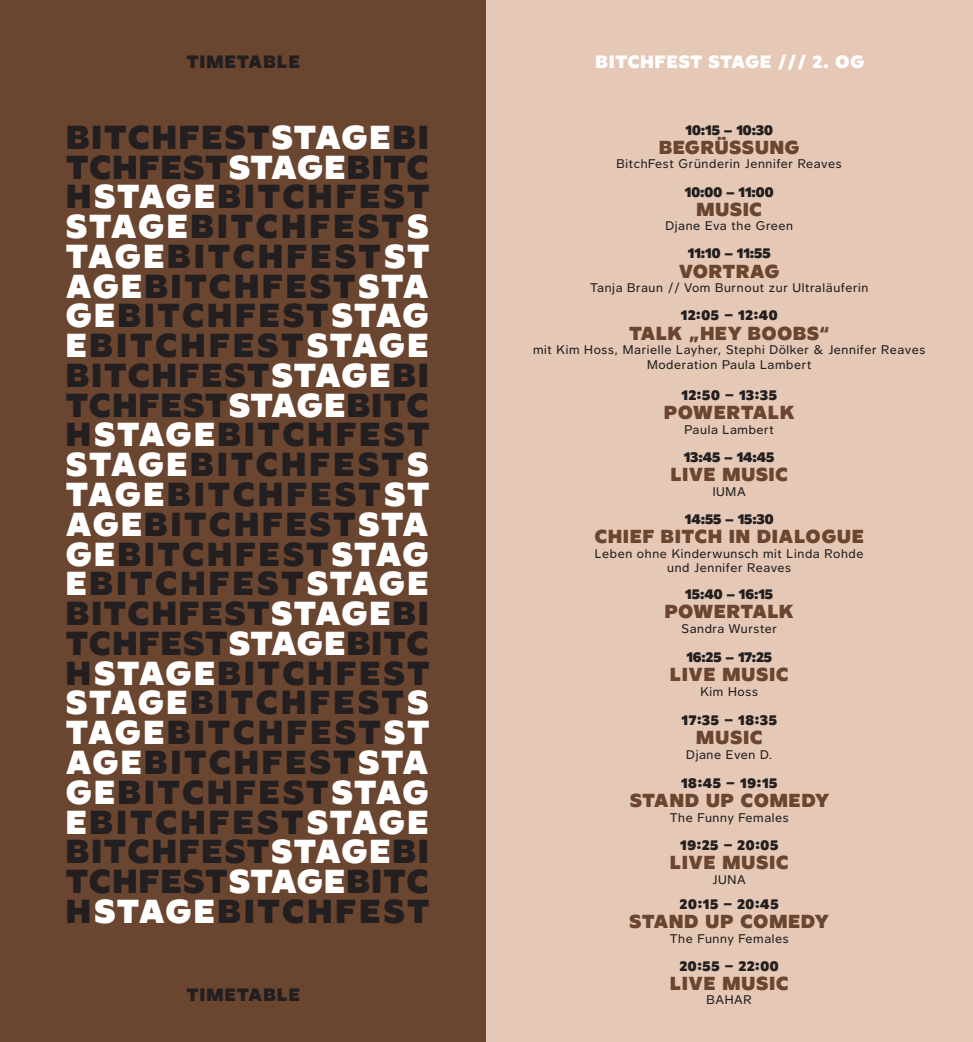
<style>
.page{position:relative;width:973px;height:1042px;background:#fff}
.page>*{position:absolute;margin:0;border:0;box-sizing:border-box;transform-origin:0 0}
.t1{font:32.55px/29.8px "Gaba Super";letter-spacing:.06em;color:#231f20;text-align:justify}
.t2{font:18.38px "Gaba Super";letter-spacing:.055em;color:#6a4530}
.t3{font:17.5px "Gaba Super";letter-spacing:.06em;color:#fff}
.t4{font:17.5px "Gaba Super";letter-spacing:.075em;color:#231f20}
.t5{font:13.83px "Gaba Super";letter-spacing:.02em;color:#231f20}
.t6{font:12.25px/14.5px "Gaba";letter-spacing:.05em;color:#231f20;text-align:center}
.s1{color:#fff}
</style>
<div class="page">
<div style="left:0;top:0;width:486px;height:1042px;background:#6a4530"></div>
<div style="left:486px;top:0;width:486px;height:1042px;background:#e5c8b5"></div>
<p class="t4" style="left:187px;top:47px;width:115px">TIMETABLE</p>
<p class="t3" style="left:595px;top:47px;width:270px">BITCHFEST STAGE /// 2. OG</p>
<p class="t1" style="left:66px;top:119px;width:364px">BITCHFEST<span class="s1">STAGE</span>BI TCHFEST<span class="s1">STAGE</span>BITC H<span class="s1">STAGE</span>BITCHFEST <span class="s1">STAGE</span>BITCHFEST<span class="s1">S TAGE</span>BITCHFEST<span class="s1">ST AGE</span>BITCHFEST<span class="s1">STA GE</span>BITCHFEST<span class="s1">STAG E</span>BITCHFEST<span class="s1">STAGE </span>BITCHFEST<span class="s1">STAGE</span>BI TCHFEST<span class="s1">STAGE</span>BITC H<span class="s1">STAGE</span>BITCHFEST <span class="s1">STAGE</span>BITCHFEST<span class="s1">S TAGE</span>BITCHFEST<span class="s1">ST AGE</span>BITCHFEST<span class="s1">STA GE</span>BITCHFEST<span class="s1">STAG E</span>BITCHFEST<span class="s1">STAGE </span>BITCHFEST<span class="s1">STAGE</span>BI TCHFEST<span class="s1">STAGE</span>BITC H<span class="s1">STAGE</span>BITCHFEST <span class="s1">STAGE</span>BITCHFEST<span class="s1">S TAGE</span>BITCHFEST<span class="s1">ST AGE</span>BITCHFEST<span class="s1">STA GE</span>BITCHFEST<span class="s1">STAG E</span>BITCHFEST<span class="s1">STAGE </span>BITCHFEST<span class="s1">STAGE</span>BI TCHFEST<span class="s1">STAGE</span>BITC H<span class="s1">STAGE</span>BITCHFEST</p>
<p class="t5" style="left:685px;top:118px;width:89px">10:15 – 10:30</p>
<p class="t2" style="left:659px;top:132px;width:142px">BEGRÜSSUNG</p>
<p class="t6" style="left:616px;top:155px;width:227px">BitchFest Gründerin Jennifer Reaves</p>
<p class="t5" style="left:684px;top:180px;width:90px">10:00 – 11:00</p>
<p class="t2" style="left:696px;top:194px;width:67px">MUSIC</p>
<p class="t6" style="left:665px;top:217px;width:129px">Djane Eva the Green</p>
<p class="t5" style="left:687px;top:242px;width:84px">11:10 – 11:55</p>
<p class="t2" style="left:679px;top:256px;width:101px">VORTRAG</p>
<p class="t6" style="left:590px;top:279px;width:280px">Tanja Braun // Vom Burnout zur Ultraläuferin</p>
<p class="t5" style="left:680px;top:304px;width:98px">12:05 – 12:40</p>
<p class="t2" style="left:629px;top:318px;width:201px">TALK „HEY BOOBS“</p>
<p class="t6" style="left:533px;top:341px;width:393px">mit Kim Hoss, Marielle Layher, Stephi Dölker &amp; Jennifer Reaves<br>Moderation Paula Lambert</p>
<p class="t5" style="left:681px;top:383px;width:97px">12:50 – 13:35</p>
<p class="t2" style="left:664px;top:397px;width:132px">POWERTALK</p>
<p class="t6" style="left:684px;top:421px;width:91px">Paula Lambert</p>
<p class="t5" style="left:683px;top:445px;width:92px">13:45 – 14:45</p>
<p class="t2" style="left:670px;top:459px;width:118px">LIVE MUSIC</p>
<p class="t6" style="left:712px;top:483px;width:34px">IUMA</p>
<p class="t5" style="left:684px;top:507px;width:90px">14:55 – 15:30</p>
<p class="t2" style="left:595px;top:521px;width:270px">CHIEF BITCH IN DIALOGUE</p>
<p class="t6" style="left:595px;top:545px;width:270px">Leben ohne Kinderwunsch mit Linda Rohde und Jennifer Reaves</p>
<p class="t5" style="left:685px;top:582px;width:89px">15:40 – 16:15</p>
<p class="t2" style="left:664px;top:596px;width:130px">POWERTALK</p>
<p class="t6" style="left:681px;top:620px;width:97px">Sandra Wurster</p>
<p class="t5" style="left:686px;top:645px;width:87px">16:25 – 17:25</p>
<p class="t2" style="left:670px;top:659px;width:120px">LIVE MUSIC</p>
<p class="t6" style="left:700px;top:683px;width:59px">Kim Hoss</p>
<p class="t5" style="left:681px;top:709px;width:97px">17:35 – 18:35</p>
<p class="t2" style="left:696px;top:722px;width:67px">MUSIC</p>
<p class="t6" style="left:686px;top:746px;width:87px">Djane Even D.</p>
<p class="t5" style="left:681px;top:772px;width:98px">18:45 – 19:15</p>
<p class="t2" style="left:630px;top:785px;width:201px">STAND UP COMEDY</p>
<p class="t6" style="left:669px;top:809px;width:121px">The Funny Females</p>
<p class="t5" style="left:680px;top:833px;width:99px">19:25 – 20:05</p>
<p class="t2" style="left:670px;top:847px;width:120px">LIVE MUSIC</p>
<p class="t6" style="left:712px;top:871px;width:35px">JUNA</p>
<p class="t5" style="left:679px;top:892px;width:100px">20:15 – 20:45</p>
<p class="t2" style="left:629px;top:906px;width:201px">STAND UP COMEDY</p>
<p class="t6" style="left:669px;top:930px;width:121px">The Funny Females</p>
<p class="t5" style="left:679px;top:954px;width:100px">20:55 – 22:00</p>
<p class="t2" style="left:670px;top:968px;width:120px">LIVE MUSIC</p>
<p class="t6" style="left:706px;top:991px;width:47px">BAHAR</p>
<p class="t4" style="left:187px;top:980px;width:115px">TIMETABLE</p>
</div>
